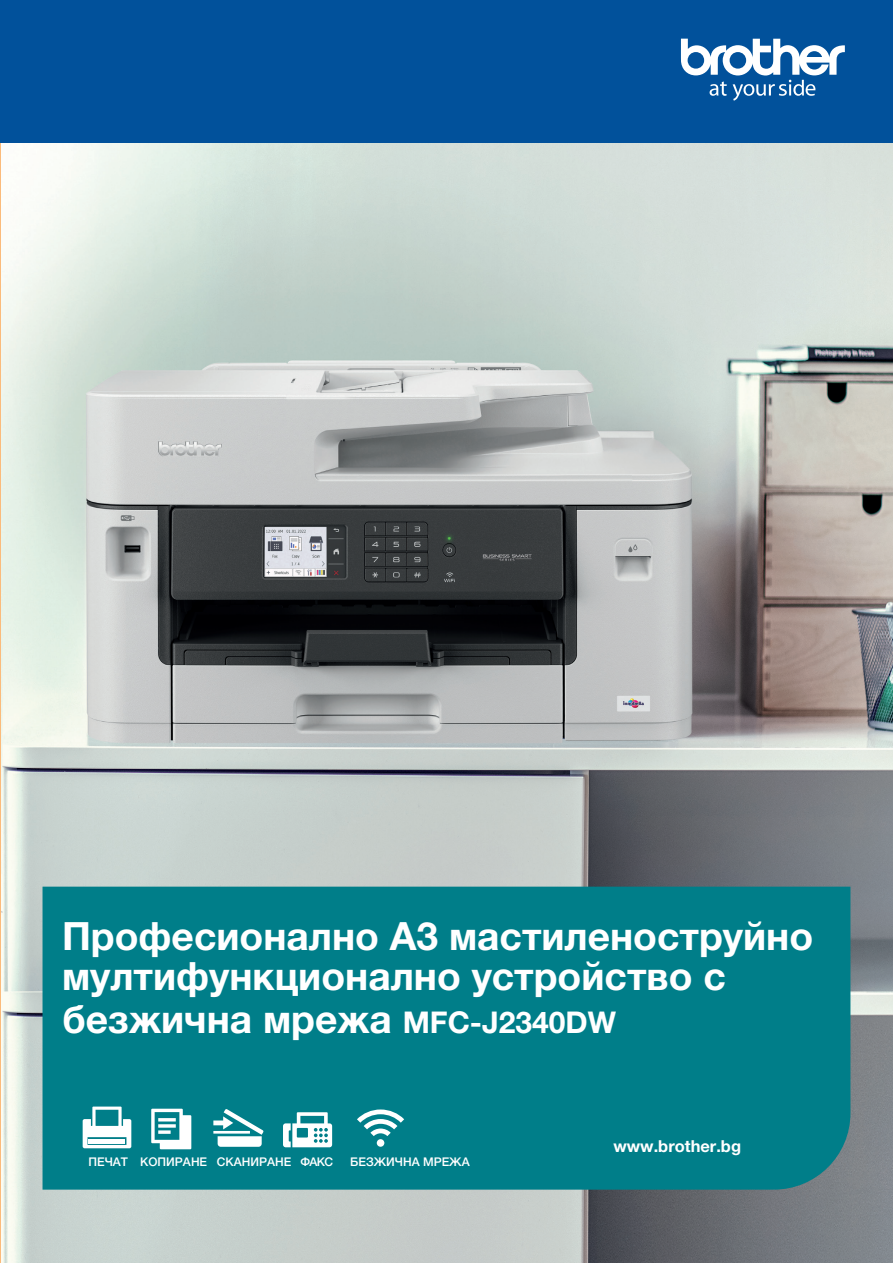
<style>
.page{position:relative;width:893px;height:1263px;background:#fff}
.page>*{position:absolute;margin:0;border:0;box-sizing:border-box;transform-origin:0 0}
.t1{font:700 39px/41.5px "Helvetica Neue LTW1 G";color:#fff}
.t2{font:700 16.5px "Helvetica Neue LTW1 G";color:#fff}
.t3{font:500 12px "Helvetica Neue LTW1 G";color:#fff}
.s1{font-size:30px}
</style>
<div class="page">
<img style="left:1px;top:142px;width:892px;height:1120px">
<div style="left:43px;top:887px;width:807px;height:302px;background:#007e89"></div>
<svg style="left:213px;top:1109px;width:51px;height:38px"></svg>
<svg style="left:83px;top:1106px;width:48px;height:42px"></svg>
<div style="left:89px;top:1138px;width:36px;height:5px;background:#fff"></div>
<svg style="left:151px;top:1109px;width:40px;height:40px"></svg>
<svg style="left:283px;top:1112px;width:49px;height:35px"></svg>
<svg style="left:357px;top:1109px;width:47px;height:38px"></svg>
<div style="left:0;top:0;width:893px;height:142px;background:#01519b"></div>
<svg style="left:681px;top:39px;width:164px;height:62px"></svg>
<p class="t1" style="left:62px;top:915px;width:753px">Професионално A3 мастиленоструйно мултифункционално устройство с безжична мрежа <span class="s1">MFC-J2340DW</span></p>
<p class="t3" style="left:89px;top:1155px;width:246px">ПЕЧАТ КОПИРАНЕ СКАНИРАНЕ ФАКС</p>
<p class="t3" style="left:350px;top:1155px;width:121px">БЕЗЖИЧНА МРЕЖА</p>
<p class="t2" style="left:613px;top:1136px;width:129px">www.brother.bg</p>
</div>
